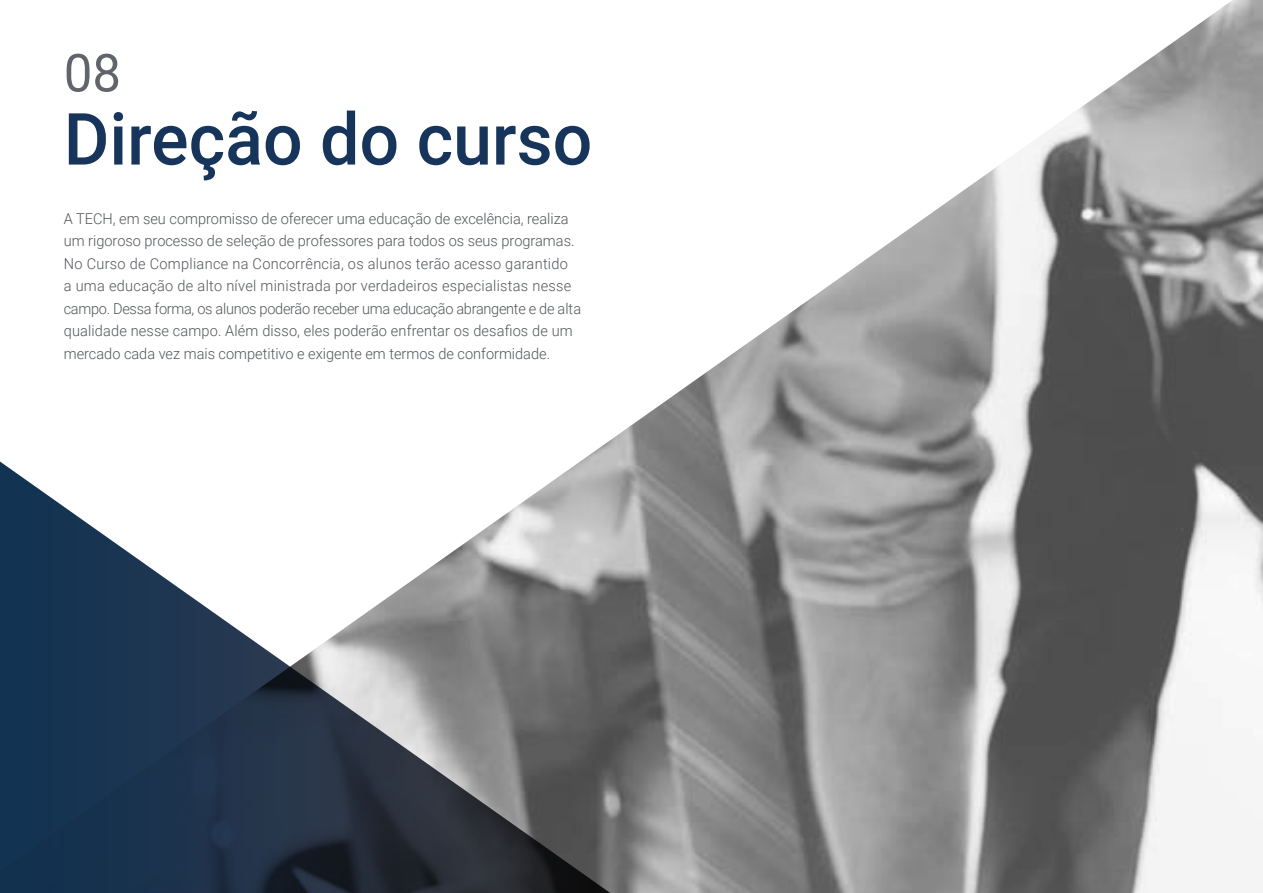
<style>
.page{position:relative;width:1263px;height:893px;background:#fff}
.page>*{position:absolute;margin:0;border:0;box-sizing:border-box;transform-origin:0 0}
.t1{font:500 72px "Roboto";color:#17355b}
.t2{font:52.5px "Roboto";color:#61646a}
.t3{font:300 15px/22.5px "Roboto";color:#52555b}
</style>
<div class="page">
<img style="left:602px;top:0;width:661px;height:893px">
<svg style="left:0;top:446px;width:640px;height:447px"></svg>
<h2 class="t2" style="left:64px;top:36px;width:59px">08</h2>
<h1 class="t1" style="left:64px;top:89px;width:530px">Direção do curso</h1>
<p class="t3" style="left:64px;top:207px;width:519px">A TECH, em seu compromisso de oferecer uma educação de excelência, realiza um rigoroso processo de seleção de professores para todos os seus programas.<br>No Curso de Compliance na Concorrência, os alunos terão acesso garantido<br>a uma educação de alto nível ministrada por verdadeiros especialistas nesse campo. Dessa forma, os alunos poderão receber uma educação abrangente e de alta qualidade nesse campo. Além disso, eles poderão enfrentar os desafios de um mercado cada vez mais competitivo e exigente em termos de conformidade.</p>
</div>
